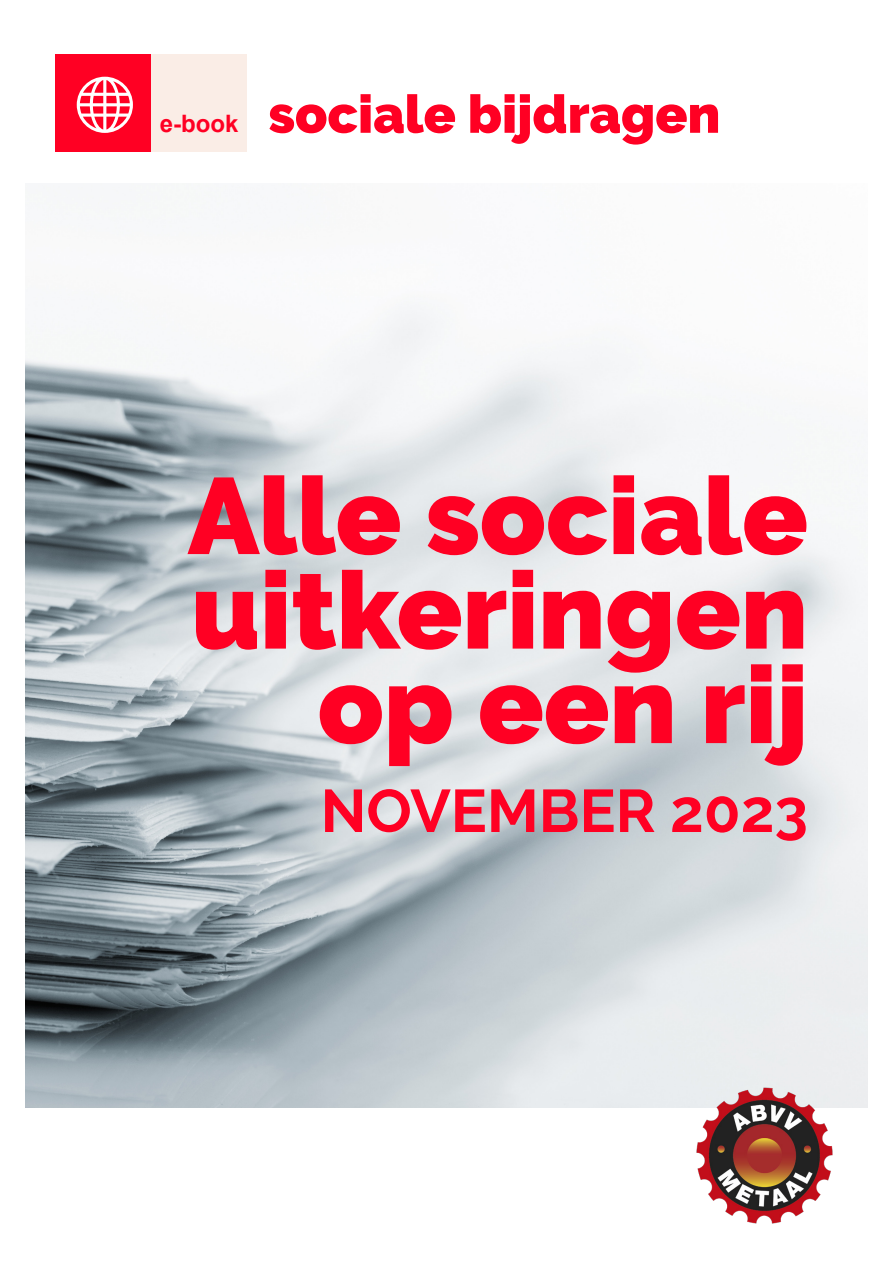
<style>
.page{position:relative;width:893px;height:1263px;background:#fff}
.page>*{position:absolute;margin:0;border:0;box-sizing:border-box;transform-origin:0 0}
.t1{font:900 108px/94.5px "Raleway";color:#ff0023;text-align:right}
.t2{font:700 60px "Raleway";color:#ff0023}
.t3{font:900 52.95px "Raleway";color:#ff0023}
.t4{font:700 24px "Arial";color:#ff0023}
</style>
<div class="page">
<img style="left:26px;top:307px;width:841px;height:800px">
<div style="left:55px;top:54px;width:96px;height:98px;background:#ff0023"></div>
<svg style="left:77px;top:77px;width:56px;height:56px"></svg>
<div style="left:151px;top:54px;width:96px;height:98px;background:#faede6"></div>
<img style="left:696px;top:1087px;width:137px;height:137px">
<p class="t4" style="left:160px;top:107px;width:80px">e-book</p>
<p class="t3" style="left:268px;top:83px;width:453px">sociale bijdragen</p>
<p class="t1" style="left:188px;top:469px;width:622px">Alle sociale uitkeringen op een rij</p>
<p class="t2" style="left:321px;top:777px;width:489px">NOVEMBER 2023</p>
</div>
